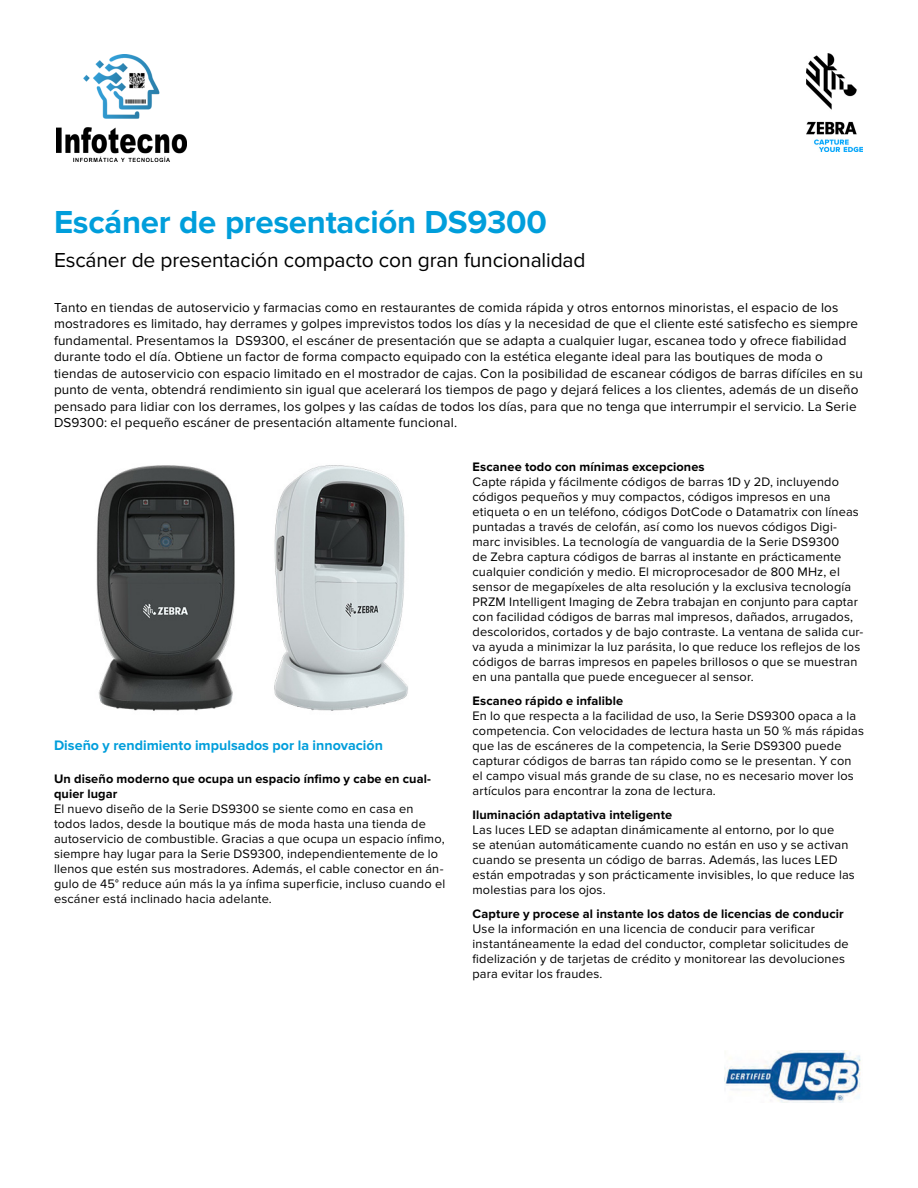
<style>
.page{position:relative;width:918px;height:1188px;background:#fff}
.page>*{position:absolute;margin:0;border:0;box-sizing:border-box;transform-origin:0 0}
.t1{font:700 33px "Proxima Nova";letter-spacing:-.01em;color:#009edb}
.t2{font:21px "Proxima Nova";letter-spacing:-.01em;color:#000}
.t3{font:700 14.25px "Proxima Nova";color:#009edb}
.t4{font:13.5px/16.5px "Proxima Nova";letter-spacing:.01em;color:#000}
.t5{font:12.75px/15px "Proxima Nova";letter-spacing:.015em;color:#000}
.t6{font:700 12.75px/15px "Proxima Nova";letter-spacing:.01em;color:#000}
</style>
<div class="page">
<img style="left:806px;top:54px;width:56px;height:97px">
<img style="left:724px;top:1051px;width:137px;height:52px">
<img style="left:96px;top:465px;width:312px;height:246px">
<img style="left:57px;top:54px;width:130px;height:108px">
<h1 class="t1" style="left:54px;top:203px;width:494px">Escáner de presentación DS9300</h1>
<h2 class="t2" style="left:54px;top:248px;width:533px">Escáner de presentación compacto con gran funcionalidad</h2>
<p class="t4" style="left:54px;top:299px;width:810px">Tanto en tiendas de autoservicio y farmacias como en restaurantes de comida rápida y otros entornos minoristas, el espacio de los mostradores es limitado, hay derrames y golpes imprevistos todos los días y la necesidad de que el cliente esté satisfecho es siempre fundamental. Presentamos la DS9300, el escáner de presentación que se adapta a cualquier lugar, escanea todo y ofrece fiabilidad durante todo el día. Obtiene un factor de forma compacto equipado con la estética elegante ideal para las boutiques de moda o tiendas de autoservicio con espacio limitado en el mostrador de cajas. Con la posibilidad de escanear códigos de barras difíciles en su punto de venta, obtendrá rendimiento sin igual que acelerará los tiempos de pago y dejará felices a los clientes, además de un diseño pensado para lidiar con los derrames, los golpes y las caídas de todos los días, para que no tenga que interrumpir el servicio. La Serie DS9300: el pequeño escáner de presentación altamente funcional.</p>
<p class="t3" style="left:54px;top:737px;width:330px">Diseño y rendimiento impulsados por la innovación</p>
<p class="t6" style="left:54px;top:772px;width:379px">Un diseño moderno que ocupa un espacio ínfimo y cabe en cual&shy;quier lugar</p>
<p class="t5" style="left:54px;top:802px;width:393px">El nuevo diseño de la Serie DS9300 se siente como en casa en todos lados, desde la boutique más de moda hasta una tienda de autoservicio de combustible. Gracias a que ocupa un espacio ínfimo, siempre hay lugar para la Serie DS9300, independientemente de lo llenos que estén sus mostradores. Además, el cable conector en án&shy;gulo de 45° reduce aún más la ya ínfima superficie, incluso cuando el escáner está inclinado hacia adelante.</p>
<p class="t6" style="left:473px;top:459px;width:234px">Escanee todo con mínimas excepciones</p>
<p class="t5" style="left:473px;top:474px;width:392px">Capte rápida y fácilmente códigos de barras 1D y 2D, incluyendo códigos pequeños y muy compactos, códigos impresos en una etiqueta o en un teléfono, códigos DotCode o Datamatrix con líneas puntadas a través de celofán, así como los nuevos códigos Digi&shy;marc invisibles. La tecnología de vanguardia de la Serie DS9300<br>de Zebra captura códigos de barras al instante en prácticamente cualquier condición y medio. El microprocesador de 800 MHz, el sensor de megapíxeles de alta resolución y la exclusiva tecnología PRZM Intelligent Imaging de Zebra trabajan en conjunto para captar con facilidad códigos de barras mal impresos, dañados, arrugados, descoloridos, cortados y de bajo contraste. La ventana de salida cur&shy;va ayuda a minimizar la luz parásita, lo que reduce los reflejos de los códigos de barras impresos en papeles brillosos o que se muestran en una pantalla que puede enceguecer al sensor.</p>
<p class="t6" style="left:473px;top:693px;width:152px">Escaneo rápido e infalible</p>
<p class="t5" style="left:473px;top:708px;width:393px">En lo que respecta a la facilidad de uso, la Serie DS9300 opaca a la competencia. Con velocidades de lectura hasta un 50 % más rápidas que las de escáneres de la competencia, la Serie DS9300 puede capturar códigos de barras tan rápido como se le presentan. Y con el campo visual más grande de su clase, no es necesario mover los artículos para encontrar la zona de lectura.</p>
<p class="t6" style="left:473px;top:807px;width:201px">Iluminación adaptativa inteligente</p>
<p class="t5" style="left:473px;top:822px;width:384px">Las luces LED se adaptan dinámicamente al entorno, por lo que<br>se atenúan automáticamente cuando no están en uso y se activan cuando se presenta un código de barras. Además, las luces LED están empotradas y son prácticamente invisibles, lo que reduce las molestias para los ojos.</p>
<p class="t6" style="left:473px;top:906px;width:373px">Capture y procese al instante los datos de licencias de conducir</p>
<p class="t5" style="left:473px;top:921px;width:378px">Use la información en una licencia de conducir para verificar instantáneamente la edad del conductor, completar solicitudes de fidelización y de tarjetas de crédito y monitorear las devoluciones para evitar los fraudes.</p>
</div>
